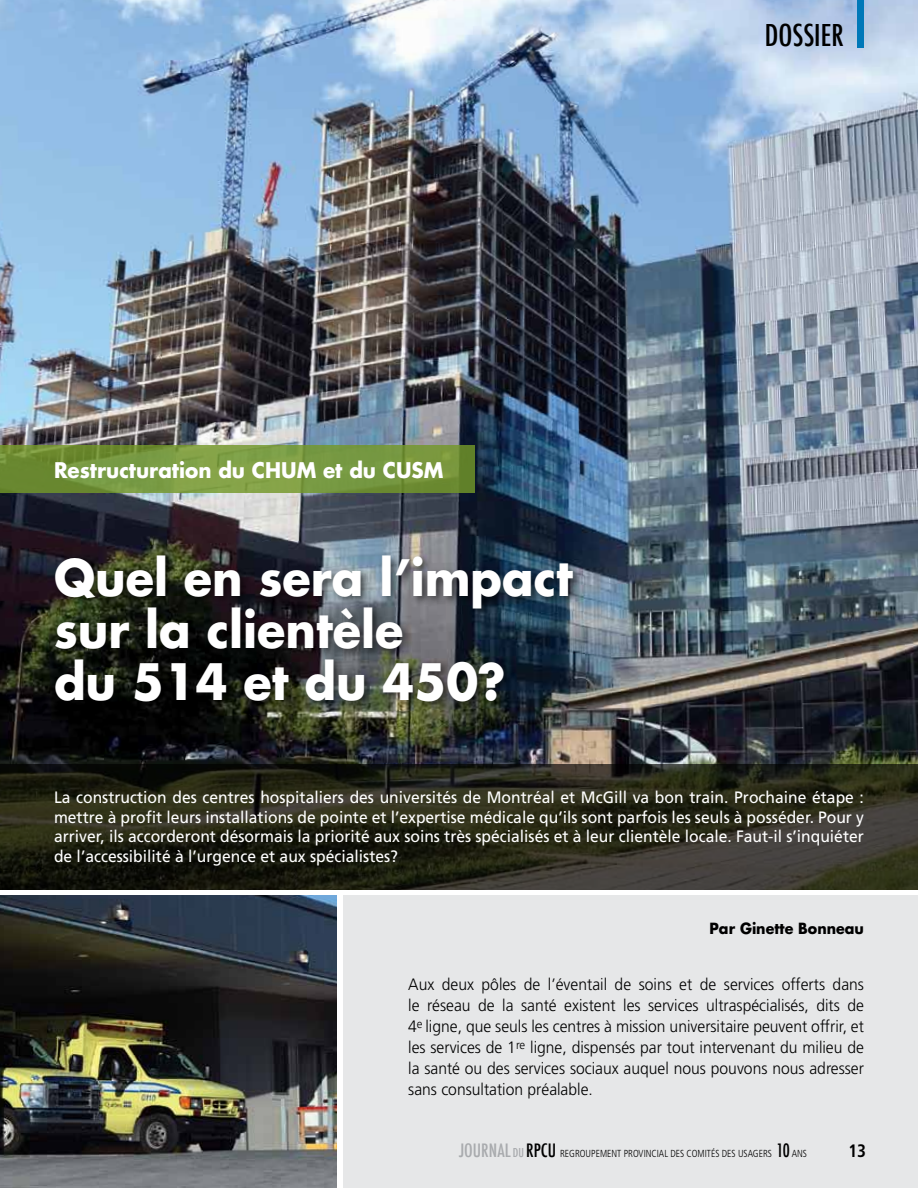
<style>
.page{position:relative;width:918px;height:1188px;background:#fff}
.page>*{position:absolute;margin:0;border:0;box-sizing:border-box;transform-origin:0 0}
.t1{font:700 48.75px/51.6px "Futura";color:#fff;scale:.95 1}
.t2{font:500 condensed 29.4px "Futura";color:#000}
.t3{font:700 21px "Futura";color:#fff;scale:.95 1}
.t4{font:700 condensed 18px "Frutiger";color:#000;scale:.95 1}
.t5{font:16.5px/19.5px "Frutiger";color:#fff;text-align:justify;scale:.95 1}
.t6{font:300 16.5px/21px "Frutiger";color:#000;text-align:justify;scale:.95 1}
.t7{font:700 15px "Futura";color:#000;scale:.95 1}
.t8{font:300 condensed 10.2px "Frutiger";color:#000;scale:.95 1}
.s1{font-family:"Futura";font-weight:500;font-size:18px;color:#a9abae}
.s2{font-family:"Futura";font-weight:500;font-size:12px;color:#a9abae}
.s3{font-family:"Futura";font-weight:500;font-size:18px}
</style>
<div class="page">
<img style="left:0;top:0;width:918px;height:765px">
<svg style="left:0;top:765px;width:918px;height:125px;background:#28281b"></svg>
<div style="left:343px;top:895px;width:575px;height:293px;background:#e6e7e8"></div>
<div style="left:858px;top:0;width:6px;height:48px;background:#0078b8"></div>
<div style="left:50px;top:551px;width:533px;height:161px;background:#000;opacity:.6"></div>
<svg style="left:0;top:445px;width:475px;height:47px;background:#77973e"></svg>
<img style="left:0;top:895px;width:337px;height:293px">
<p class="t3" style="left:54px;top:455px;width:412px">Restructuration du CHUM et du CUSM</p>
<h1 class="t1" style="left:54px;top:551px;width:548px">Quel en sera l’impact sur la clientèle<br>du 514 et du 450?</h1>
<h2 class="t2" style="left:765px;top:17px;width:80px">DOSSIER</h2>
<p class="t5" style="left:54px;top:788px;width:854px">La construction des centres hospitaliers des universités de Montréal et McGill va bon train. Prochaine étape : mettre à profit leurs installations de pointe et l’expertise médicale qu’ils sont parfois les seuls à posséder. Pour y arriver, ils accorderont désormais la priorité aux soins très spécialisés et à leur clientèle locale. Faut-il s’inquiéter de l’accessibilité à l’urgence et aux spécialistes?</p>
<p class="t7" style="left:710px;top:918px;width:164px">Par Ginette Bonneau</p>
<p class="t6" style="left:408px;top:974px;width:481px">Aux deux pôles de l’éventail de soins et de services offerts dans le réseau de la santé existent les services ultraspécialisés, dits de 4<sup>e</sup> ligne, que seuls les centres à mission universitaire peuvent offrir, et les services de 1<sup>re</sup> ligne, dispensés par tout intervenant du milieu de la santé ou des services sociaux auquel nous pouvons nous adresser sans consultation préalable.</p>
<p class="t8" style="left:459px;top:1148px;width:357px"><span class="s1">JOURNAL</span> <span class="s2">DU</span> <span class="s3">RPCU</span> REGROUPEMENT PROVINCIAL DES COMITÉS DES USAGERS <span class="s3">10</span> ANS</p>
<p class="t4" style="left:848px;top:1140px;width:20px">13</p>
</div>
